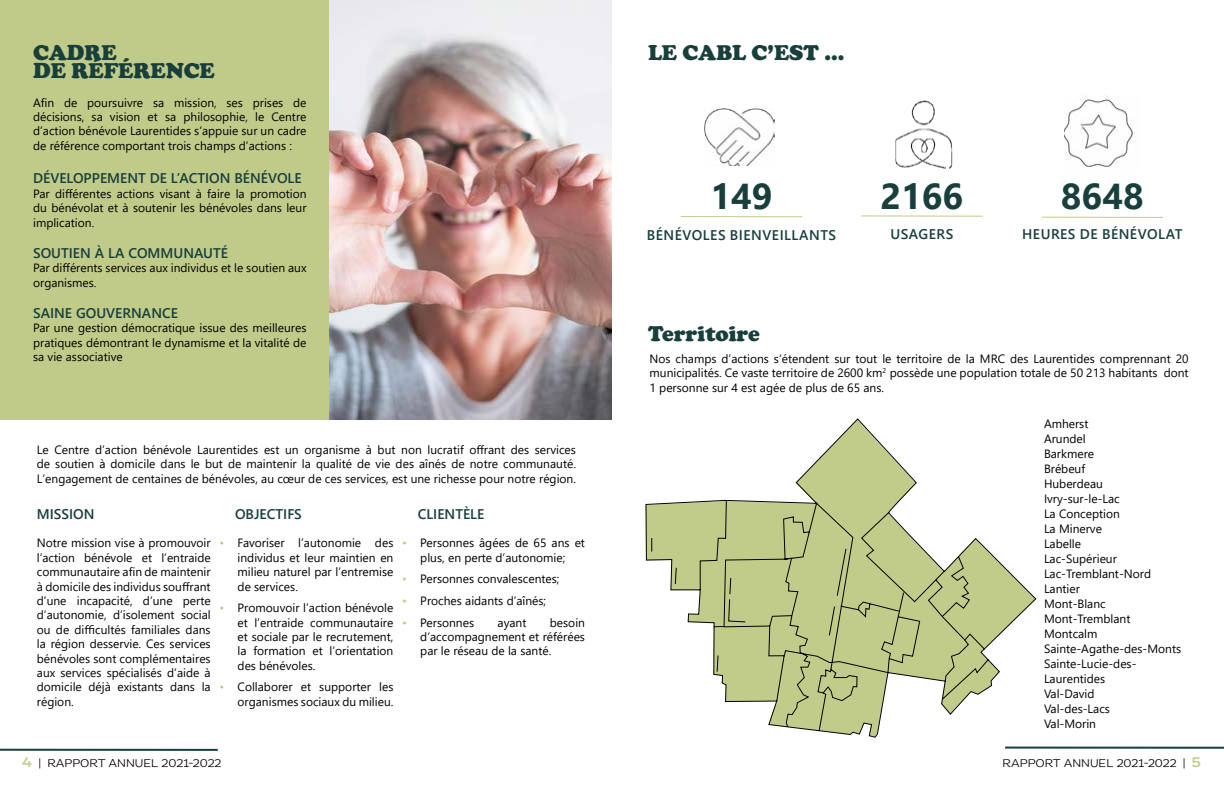
<style>
.page{position:relative;width:1224px;height:792px;background:#fff}
.page>*{position:absolute;margin:0;border:0;box-sizing:border-box;transform-origin:0 0}
.t1{font:700 36px "Segoe UI";color:#183f3c}
.t2{font:900 22px/18px "Cooper";color:#183f3c}
.t3{font:600 14px "Segoe UI";color:#183f3c}
.t4{font:600 14px "Segoe UI";letter-spacing:.035em;color:#183f3c}
.t5{font:12px/14.4px "Segoe UI";color:#000;text-align:justify}
.t6{font:12px "Marigny";color:#000}
.s1{color:#c1cb89}
.s2{font-weight:500;font-size:15px;color:#c1cb89}
</style>
<div class="page">
<hr style="left:0;top:749px;width:218px;height:2px;background:#183f3c">
<hr style="left:1005px;top:747px;width:219px;height:2px;background:#183f3c">
<img style="left:895px;top:100px;width:58px;height:69px">
<div style="left:0;top:0;width:330px;height:419px;background:#c1cb89"></div>
<img style="left:330px;top:0;width:282px;height:419px">
<svg style="left:645px;top:418px;width:392px;height:320px"></svg>
<svg style="left:651px;top:538px;width:196px;height:134px"></svg>
<img style="left:705px;top:109px;width:70px;height:56px">
<img style="left:1065px;top:95px;width:68px;height:72px">
<hr style="left:861px;top:215px;width:122px;height:2px;background:#c1cb89">
<hr style="left:1042px;top:217px;width:121px;height:1px;background:#c1cb89">
<hr style="left:681px;top:216px;width:121px;height:1px;background:#c1cb89">
<h2 class="t2" style="left:33px;top:43px;width:183px">CADRE<br>DE RÉFÉRENCE</h2>
<p class="t5" style="left:33px;top:94px;width:275px">Afin de poursuivre sa mission, ses prises de décisions, sa vision et sa philosophie, le Centre d’action bénévole Laurentides s’appuie sur un cadre de référence comportant trois champs d’actions :</p>
<p class="t3" style="left:33px;top:165px;width:270px">DÉVELOPPEMENT DE L’ACTION BÉNÉVOLE</p>
<p class="t5" style="left:33px;top:185px;width:275px">Par différentes actions visant à faire la promotion du bénévolat et à soutenir les bénévoles dans leur implication.</p>
<p class="t3" style="left:33px;top:240px;width:196px">SOUTIEN À LA COMMUNAUTÉ</p>
<p class="t5" style="left:33px;top:260px;width:275px">Par différents services aux individus et le soutien aux organismes.</p>
<p class="t3" style="left:33px;top:300px;width:146px">SAINE GOUVERNANCE</p>
<p class="t5" style="left:33px;top:320px;width:275px">Par une gestion démocratique issue des meilleures pratiques démontrant le dynamisme et la vitalité de sa vie associative</p>
<p class="t5" style="left:37px;top:441px;width:541px">Le Centre d’action bénévole Laurentides est un organisme à but non lucratif offrant des services de soutien à domicile dans le but de maintenir la qualité de vie des aînés de notre communauté.<br>L’engagement de centaines de bénévoles, au cœur de ces services, est une richesse pour notre région.</p>
<p class="t3" style="left:37px;top:500px;width:59px">MISSION</p>
<p class="t5" style="left:37px;top:535px;width:175px">Notre mission vise à promouvoir l’action bénévole et l’entraide communautaire afin de maintenir à domicile des individus souffrant d’une incapacité, d’une perte d’autonomie, d’isolement social ou de difficultés familiales dans la région desservie. Ces services bénévoles sont complémentaires aux services spécialisés d’aide à domicile déjà existants dans la région.</p>
<p class="t3" style="left:418px;top:500px;width:68px">CLIENTÈLE</p>
<p class="t5" style="left:402px;top:535px;width:184px;text-align:center"><span class="s1">•</span> Personnes âgées de 65 ans et plus, en perte d’autonomie;</p>
<p class="t5" style="left:402px;top:571px;width:159px"><span class="s1">•</span> Personnes convalescentes;</p>
<p class="t5" style="left:402px;top:593px;width:145px"><span class="s1">•</span> Proches aidants d’aînés;</p>
<p class="t5" style="left:402px;top:614px;width:73px"><span class="s1">•</span> Personnes</p>
<p class="t5" style="left:498px;top:614px;width:30px">ayant</p>
<p class="t3" style="left:235px;top:500px;width:68px">OBJECTIFS</p>
<p class="t5" style="left:238px;top:535px;width:157px;text-indent:-18px"><span class="s1">•</span> Favoriser l’autonomie des individus et leur maintien en milieu naturel par l’entremise de services.</p>
<p class="t5" style="left:238px;top:600px;width:157px;text-indent:-18px"><span class="s1">•</span> Promouvoir l’action bénévole et l’entraide communautaire et sociale par le recrutement, la formation et l’orientation des bénévoles.</p>
<p class="t5" style="left:220px;top:679px;width:175px;text-align:right"><span class="s1">•</span> Collaborer et supporter les organismes sociaux du milieu.</p>
<p class="t5" style="left:420px;top:614px;width:166px;text-indent:130px">besoin d’accompagnement et référées par le réseau de la santé.</p>
<h2 class="t2" style="left:648px;top:43px;width:198px">LE CABL C’EST ...</h2>
<h1 class="t1" style="left:710px;top:163px;width:64px">149</h1>
<p class="t4" style="left:647px;top:221px;width:191px">BÉNÉVOLES BIENVEILLANTS</p>
<h2 class="t2" style="left:648px;top:325px;width:113px">Territoire</h2>
<h1 class="t1" style="left:881px;top:162px;width:84px">2166</h1>
<p class="t4" style="left:890px;top:221px;width:64px">USAGERS</p>
<h1 class="t1" style="left:1061px;top:162px;width:84px">8648</h1>
<p class="t4" style="left:1022px;top:221px;width:162px">HEURES DE BÉNÉVOLAT</p>
<p class="t5" style="left:650px;top:351px;width:541px">Nos champs d’actions s’étendent sur tout le territoire de la MRC des Laurentides comprennant 20 municipalités. Ce vaste territoire de 2600 km<sup>2</sup> possède une population totale de 50 213 habitants dont 1 personne sur 4 est agée de plus de 65 ans.</p>
<p class="t5" style="left:1044px;top:416px;width:139px;line-height:15px;text-align:left">Amherst<br>Arundel<br>Barkmere<br>Brébeuf<br>Huberdeau<br>Ivry-sur-le-Lac<br>La Conception<br>La Minerve<br>Labelle<br>Lac-Supérieur<br>Lac-Tremblant-Nord<br>Lantier<br>Mont-Blanc<br>Mont-Tremblant<br>Montcalm<br>Sainte-Agathe-des-Monts<br>Sainte-Lucie-des-<br>Laurentides<br>Val-David<br>Val-des-Lacs<br>Val-Morin</p>
<p class="t6" style="left:22px;top:756px;width:201px"><span class="s2">4</span> | RAPPORT ANNUEL 2021-2022</p>
<p class="t6" style="left:1003px;top:756px;width:200px">RAPPORT ANNUEL 2021-2022 | <span class="s2">5</span></p>
</div>
